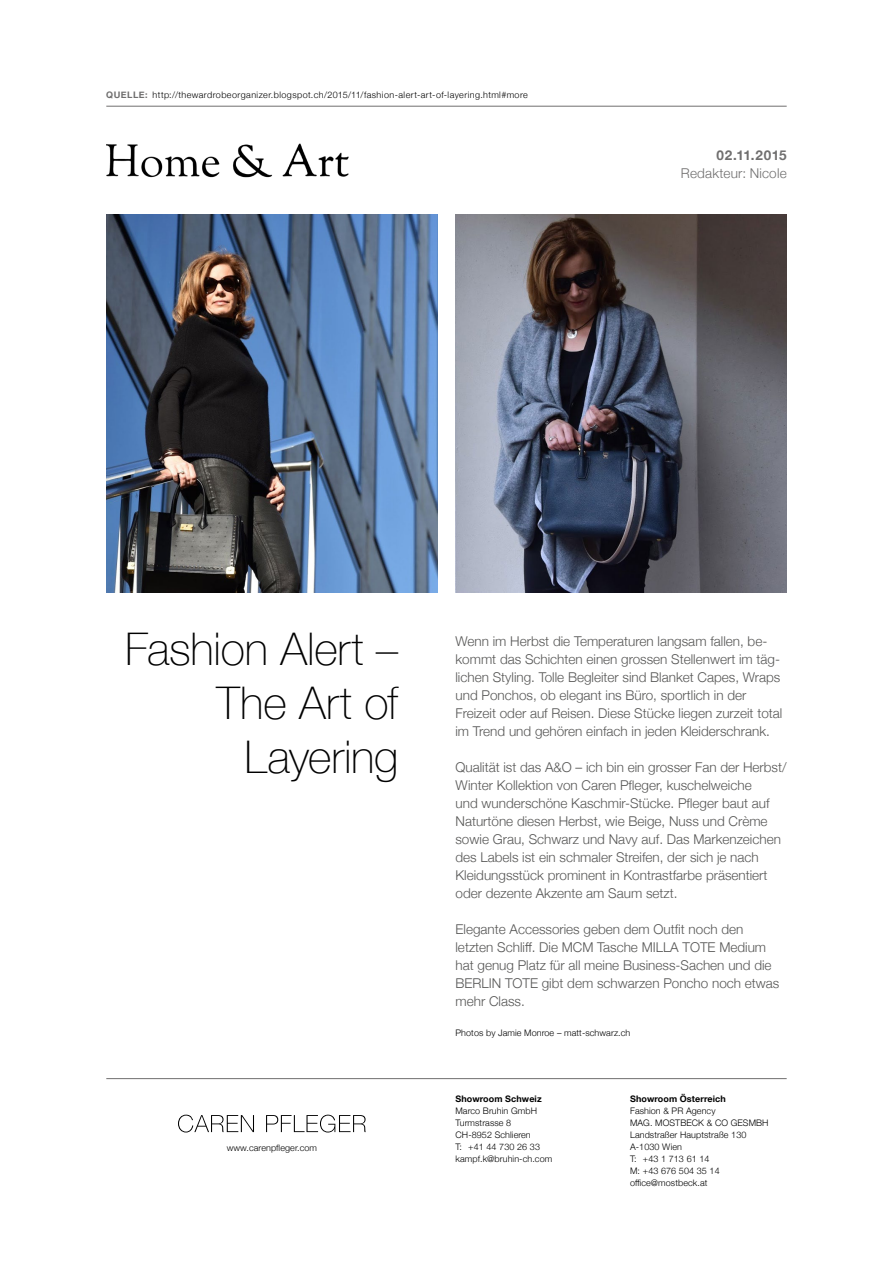
<style>
.page{position:relative;width:893px;height:1263px;background:#fff}
.page>*{position:absolute;margin:0;border:0;box-sizing:border-box;transform-origin:0 0}
.t1{font:100 45px/54px "Helvetica Neue";letter-spacing:-.005em;color:#000;text-align:right}
.t2{font:300 13.5px/18px "Helvetica Neue";color:#575756}
.t3{font:300 13.5px "Helvetica Neue";letter-spacing:.015em;color:#706f6f}
.t4{font:700 13.5px "Helvetica Neue";letter-spacing:.025em;color:#706f6f}
.t5{font:300 9px/12px "Helvetica Neue";letter-spacing:.01em;color:#000}
.t6{font:300 9px "Helvetica Neue";letter-spacing:.05em;color:#000}
.t7{font:700 9px "Helvetica Neue";letter-spacing:.01em;color:#000}
.s1{font-weight:700;color:#706f6f}
</style>
<div class="page">
<img style="left:106px;top:143px;width:243px;height:35px">
<hr style="left:106px;top:106px;width:681px;height:1px;background:#706f6f">
<img style="left:106px;top:214px;width:331px;height:378px">
<img style="left:455px;top:214px;width:332px;height:378px">
<svg style="left:178px;top:1115px;width:76px;height:17px"></svg>
<svg style="left:266px;top:1115px;width:100px;height:17px"></svg>
<hr style="left:106px;top:1078px;width:681px;height:1px;background:#706f6f">
<p class="t6" style="left:106px;top:87px;width:423px"><span class="s1">QUELLE:</span> http://thewardrobeorganizer.blogspot.ch/2015/11/fashion-alert-art-of-layering.html#more</p>
<p class="t4" style="left:717px;top:145px;width:72px">02.11.2015</p>
<p class="t3" style="left:681px;top:163px;width:107px">Redakteur: Nicole</p>
<h1 class="t1" style="left:125px;top:619px;width:275px">Fashion Alert –<br>The Art of<br>Layering</h1>
<p class="t5" style="left:227px;top:1141px;width:92px">www.carenpfleger.com</p>
<p class="t2" style="left:455px;top:632px;width:328px">Wenn im Herbst die Temperaturen langsam fallen, be&shy;kommt das Schichten einen grossen Stellenwert im täg&shy;lichen Styling. Tolle Begleiter sind Blanket Capes, Wraps und Ponchos, ob elegant ins Büro, sportlich in der Freizeit oder auf Reisen. Diese Stücke liegen zurzeit total im Trend und gehören einfach in jeden Kleiderschrank.</p>
<p class="t2" style="left:455px;top:757px;width:333px">Qualität ist das A&amp;O – ich bin ein grosser Fan der Herbst/ Winter Kollektion von Caren Pfleger, kuschelweiche<br>und wunderschöne Kaschmir-Stücke. Pfleger baut auf Naturtöne diesen Herbst, wie Beige, Nuss und Crème sowie Grau, Schwarz und Navy auf. Das Markenzeichen des Labels ist ein schmaler Streifen, der sich je nach Kleidungsstück prominent in Kontrastfarbe präsentiert oder dezente Akzente am Saum setzt.</p>
<p class="t2" style="left:455px;top:919px;width:325px">Elegante Accessories geben dem Outfit noch den letzten Schliff. Die MCM Tasche MILLA TOTE Medium hat genug Platz für all meine Business-Sachen und die BERLIN TOTE gibt dem schwarzen Poncho noch etwas mehr Class.</p>
<p class="t5" style="left:455px;top:1026px;width:176px">Photos by Jamie Monroe – matt-schwarz.ch</p>
<p class="t7" style="left:455px;top:1092px;width:88px">Showroom Schweiz</p>
<p class="t5" style="left:455px;top:1104px;width:98px">Marco Bruhin GmbH<br>Turmstrasse 8<br>CH-8952 Schlieren<br>T: +41 44 730 26 33 kampf.k@bruhin-ch.com</p>
<p class="t7" style="left:630px;top:1092px;width:97px">Showroom Österreich</p>
<p class="t5" style="left:630px;top:1104px;width:140px">Fashion &amp; PR Agency<br>MAG. MOSTBECK &amp; CO GESMBH<br>Landstraßer Hauptstraße 130<br>A-1030 Wien<br>T: +43 1 713 61 14<br>M: +43 676 504 35 14 office@mostbeck.at</p>
</div>
